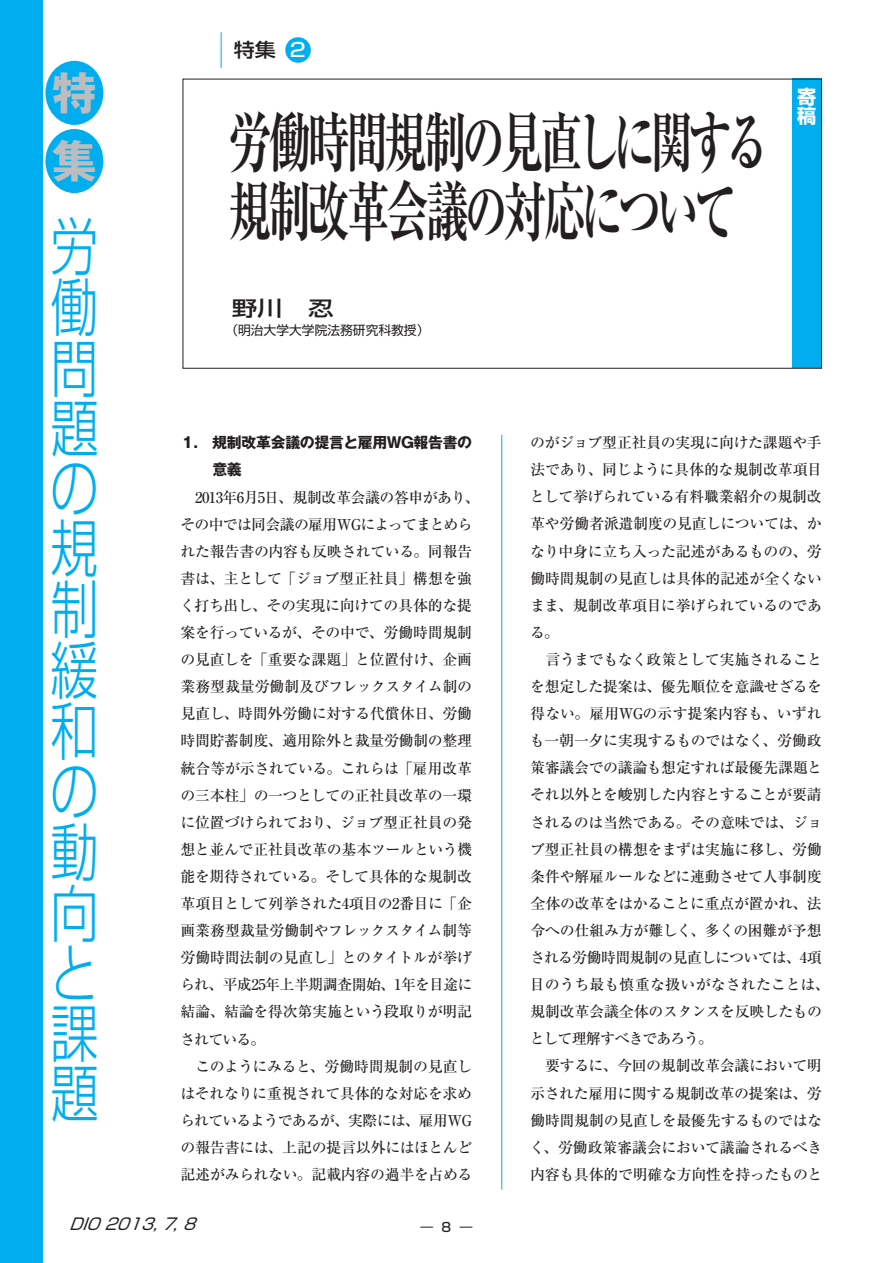
<style>
.page{position:relative;width:893px;height:1263px;background:#fff}
.page>*{position:absolute;margin:0;border:0;box-sizing:border-box;transform-origin:0 0}
.t1{font:700 65.85px/69px "Ryumin Pro";letter-spacing:-.095em;color:#231f20;scale:.65 1}
.t2{font:300 62.55px/60.4px "Shin Go Pro";color:#00aeef;text-align:justify;scale:.77 1}
.t3{font:700 44.85px/68.1px "Gothic MB101 Pro";color:#bcbdc0}
.t4{font:500 20.4px "Shin Go Pro";color:#231f20;scale:1.25 1}
.t5{font:500 19.2px "Shin Go Pro";color:#231f20;scale:1.1 1}
.t6{font:700 19.2px/19.2px "Shin Go Pro";color:#fff}
.t7{font:italic 15.9px "Shin Go Pro";color:#231f20}
.t8{font:500 14.85px/27.2px "Ryumin Pro";letter-spacing:-.02em;color:#231f20}
.t9{font:700 14.85px/27.2px "Gothic MB101 Pro";letter-spacing:-.02em;color:#231f20}
.t10{font:12.75px "Shin Go Pro";color:#231f20}
.t11{font:500 12.75px "Shin Go Pro";color:#231f20}
.s1{color:#fff}
</style>
<div class="page">
<div style="left:792px;top:79px;width:30px;height:289px;background:#00aeef"></div>
<hr style="left:501px;top:435px;width:1px;height:754px;background:#00aeef">
<div style="left:0;top:0;width:43px;height:1263px;background:#00aeef"></div>
<div style="left:45px;top:61px;width:58px;height:64px;background:#00aeef;border-radius:50%"></div>
<div style="left:45px;top:129px;width:58px;height:64px;background:#00aeef;border-radius:50%"></div>
<div style="left:285px;top:37px;width:26px;height:26px;background:#00aeef;border-radius:50%"></div>
<hr style="left:221px;top:32px;width:1px;height:36px;background:#00aeef">
<h3 class="t3" style="left:52px;top:53px;width:46px">特集</h3>
<h2 class="t2" style="left:50px;top:209px;width:62px">労働問題の規制緩和の動向と課題</h2>
<p class="t5" style="left:234px;top:34px;width:67px">特集 <span class="s1">2</span></p>
<h1 class="t1" style="left:228px;top:104px;width:833px">労働時間規制の見直しに関する規制改革会議の対応について</h1>
<h3 class="t4" style="left:232px;top:291px;width:83px">野川　忍</h3>
<p class="t10" style="left:225px;top:320px;width:206px">（明治大学大学院法務研究科教授）</p>
<p class="t6" style="left:797px;top:85px;width:20px">寄稿</p>
<p class="t9" style="left:213px;top:427px;width:261px;text-indent:-33px">１.　規制改革会議の提言と雇用WG報告書の意義</p>
<p class="t8" style="left:180px;top:482px;width:301px">　2013年6月5日、規制改革会議の答申があり、その中では同会議の雇用WGによってまとめられた報告書の内容も反映されている。同報告書は、主として「ジョブ型正社員」構想を強く打ち出し、その実現に向けての具体的な提案を行っているが、その中で、労働時間規制の見直しを「重要な課題」と位置付け、企画業務型裁量労働制及びフレックスタイム制の見直し、時間外労働に対する代償休日、労働時間貯蓄制度、適用除外と裁量労働制の整理統合等が示されている。これらは「雇用改革の三本柱」の一つとしての正社員改革の一環に位置づけられており、ジョブ型正社員の発想と並んで正社員改革の基本ツールという機能を期待されている。そして具体的な規制改革項目として列挙された4項目の2番目に「企画業務型裁量労働制やフレックスタイム制等労働時間法制の見直し」とのタイトルが挙げられ、平成25年上半期調査開始、1年を目途に結論、結論を得次第実施という段取りが明記されている。<br>　このようにみると、労働時間規制の見直しはそれなりに重視されて具体的な対応を求められているようであるが、実際には、雇用WGの報告書には、上記の提言以外にはほとんど記述がみられない。記載内容の過半を占める</p>
<p class="t8" style="left:530px;top:428px;width:301px">のがジョブ型正社員の実現に向けた課題や手法であり、同じように具体的な規制改革項目として挙げられている有料職業紹介の規制改革や労働者派遣制度の見直しについては、かなり中身に立ち入った記述があるものの、労働時間規制の見直しは具体的記述が全くないまま、規制改革項目に挙げられているのである。<br>　言うまでもなく政策として実施されることを想定した提案は、優先順位を意識せざるを得ない。雇用WGの示す提案内容も、いずれも一朝一夕に実現するものではなく、労働政策審議会での議論も想定すれば最優先課題とそれ以外とを峻別した内容とすることが要請されるのは当然である。その意味では、ジョブ型正社員の構想をまずは実施に移し、労働条件や解雇ルールなどに連動させて人事制度全体の改革をはかることに重点が置かれ、法令への仕組み方が難しく、多くの困難が予想される労働時間規制の見直しについては、4項目のうち最も慎重な扱いがなされたことは、規制改革会議全体のスタンスを反映したものとして理解すべきであろう。<br>　要するに、今回の規制改革会議において明示された雇用に関する規制改革の提案は、労働時間規制の見直しを最優先するものではなく、労働政策審議会において議論されるべき内容も具体的で明確な方向性を持ったものと</p>
<p class="t7" style="left:69px;top:1210px;width:135px">DIO2013,7,8</p>
<p class="t11" style="left:420px;top:1216px;width:54px">― 8 ―</p>
</div>
